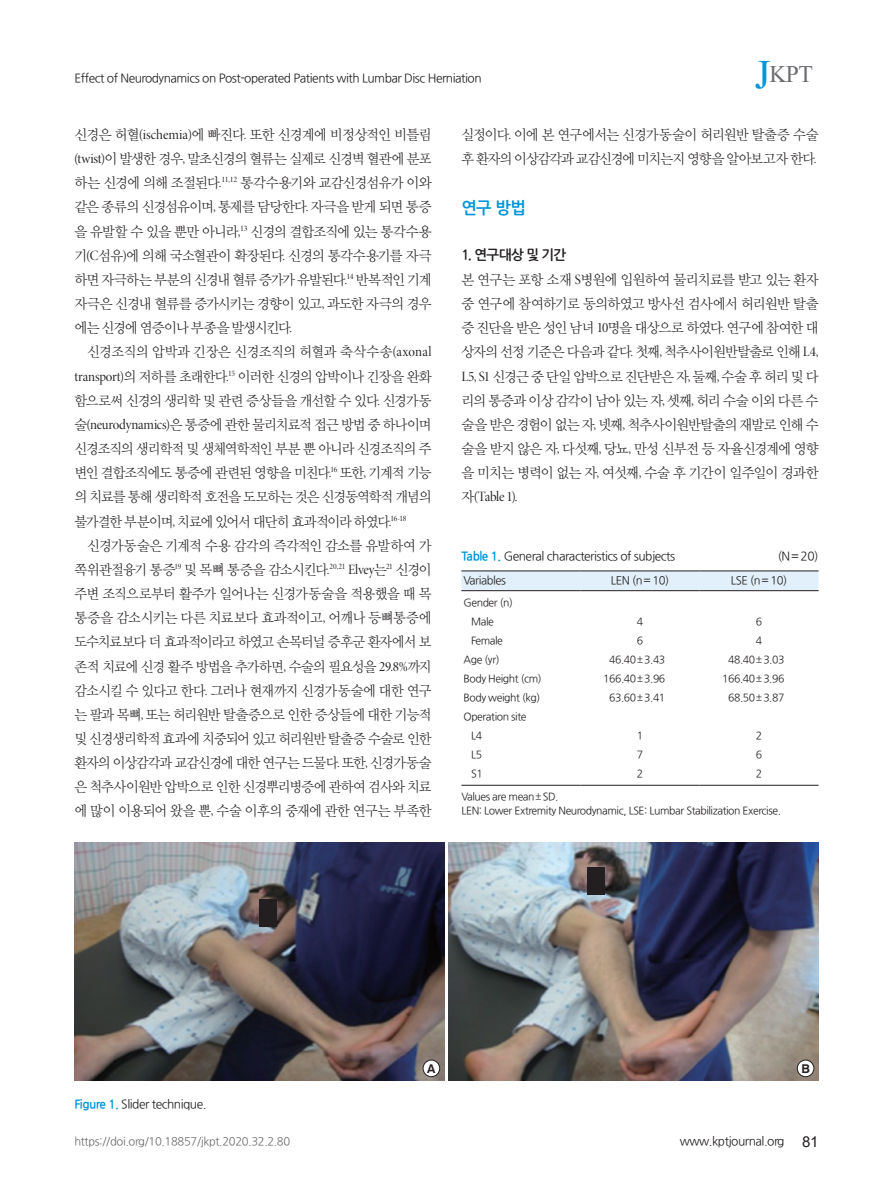
<style>
.page{position:relative;width:893px;height:1191px;background:#fff}
.page>*{position:absolute;margin:0;border:0;box-sizing:border-box;transform-origin:0 0}
.t1{font:30px "Aparajita";color:#6c6d70}
.본문__대제목{font:16.5px "Nanum Gothic OTF Bold";color:#0095d9}
.t2{font:15px "Arial";color:#231f20}
.본문{font:14.25px/24.2px "YDVY Mj O32";letter-spacing:-.065em;color:#231f20;text-align:justify;scale:.95 1}
.본문__앞단락0{font:14.25px/24.2px "YDVY Mj O32";letter-spacing:-.06em;color:#231f20;text-align:justify;scale:.96 1}
.본문-2{font:14.25px/24.2px "YDVY Mj O32";letter-spacing:-.065em;color:#231f20;text-align:justify;scale:.96 1}
.본문__중제목{font:13.5px "Nanum Gothic OTF Bold";letter-spacing:-.035em;color:#231f20}
.t3{font:700 12.15px "Swiss 721 BT";color:#231f20}
.하시라{font:12px "Nanum Gothic OTF";letter-spacing:-.04em;color:#231f20}
.표_제목__그림_설명{font:12px "Nanum Gothic OTF";letter-spacing:-.04em;color:#231f20}
.t4{font:11.25px "Nanum Gothic OTF";letter-spacing:-.03em;color:#6c6d70}
.표_항목{font:11.25px "Nanum Gothic OTF";letter-spacing:-.04em;color:#231f20}
.표_본문{font:10.5px "Nanum Gothic OTF";letter-spacing:-.04em;color:#231f20}
.s1{font-size:51px;color:#0095d9}
.s2{font-family:"Minion Pro Disp"}
.s3{font-family:"Nanum Gothic OTF Bold";color:#0095d9}
</style>
<div class="page">
<div style="left:461px;top:571px;width:358px;height:19px;background:#e1f0fa"></div>
<hr style="left:461px;top:570px;width:119px;height:1px;background:#231f20">
<hr style="left:580px;top:570px;width:119px;height:1px;background:#231f20">
<hr style="left:699px;top:570px;width:120px;height:1px;background:#231f20">
<hr style="left:461px;top:590px;width:119px;height:1px;background:#231f20">
<hr style="left:580px;top:590px;width:119px;height:1px;background:#231f20">
<hr style="left:699px;top:590px;width:120px;height:1px;background:#231f20">
<hr style="left:461px;top:785px;width:119px;height:1px;background:#231f20">
<hr style="left:580px;top:785px;width:119px;height:1px;background:#231f20">
<hr style="left:699px;top:785px;width:120px;height:1px;background:#231f20">
<img style="left:74px;top:842px;width:370px;height:238px">
<div style="left:423px;top:1060px;width:17px;height:16px;background:#fff;border-radius:50%"></div>
<div style="left:423px;top:1059px;width:17px;height:18px;border:1px solid #231f20;border-radius:50%"></div>
<img style="left:448px;top:842px;width:370px;height:238px">
<div style="left:797px;top:1060px;width:17px;height:16px;background:#fff;border-radius:50%"></div>
<div style="left:797px;top:1059px;width:17px;height:18px;border:1px solid #231f20;border-radius:50%"></div>
<div style="left:259px;top:899px;width:17px;height:27px;background:#231f20"></div>
<div style="left:588px;top:867px;width:17px;height:27px;background:#231f20"></div>
<p class="하시라" style="left:74px;top:71px;width:409px">Effect of Neurodynamics on Post-operated Patients with Lumbar Disc Herniation</p>
<p class="t1" style="left:755px;top:60px;width:60px"><span class="s1">J</span>KPT</p>
<p class="본문-2" style="left:74px;top:122px;width:374px">신경은 허혈<span class="s2">(ischemia)</span>에 빠진다<span class="s2">.</span> 또한 신경계에 비정상적인 비틀림 <span class="s2">(twist)</span>이 발생한 경우<span class="s2">,</span> 말초신경의 혈류는 실제로 신경벽 혈관에 분포 하는 신경에 의해 조절된다<span class="s2">.</span><sup>11,12</sup> 통각수용기와 교감신경섬유가 이와 같은 종류의 신경섬유이며<span class="s2">,</span> 통제를 담당한다<span class="s2">.</span> 자극을 받게 되면 통증 을 유발할 수 있을 뿐만 아니라<span class="s2">,</span><sup>13</sup> 신경의 결합조직에 있는 통각수용 기<span class="s2">(C</span>섬유<span class="s2">)</span>에 의해 국소혈관이 확장된다<span class="s2">.</span> 신경의 통각수용기를 자극 하면 자극하는 부분의 신경내 혈류 증가가 유발된다<span class="s2">.</span><sup>14</sup> 반복적인 기계 자극은 신경내 혈류를 증가시키는 경향이 있고<span class="s2">,</span> 과도한 자극의 경우 에는 신경에 염증이나 부종을 발생시킨다<span class="s2">.</span></p>
<p class="본문" style="left:74px;top:339px;width:377px;text-indent:13px">신경조직의 압박과 긴장은 신경조직의 허혈과 축삭수송<span class="s2">(axonal transport)</span>의 저하를 초래한다<span class="s2">.</span><sup>15</sup> 이러한 신경의 압박이나 긴장을 완화 함으로써 신경의 생리학 및 관련 증상들을 개선할 수 있다<span class="s2">.</span> 신경가동 술<span class="s2">(neurodynamics)</span>은 통증에 관한 물리치료적 접근 방법 중 하나이며 신경조직의 생리학적 및 생체역학적인 부분 뿐 아니라 신경조직의 주 변인 결합조직에도 통증에 관련된 영향을 미친다<span class="s2">.</span><sup>16</sup> 또한<span class="s2">,</span> 기계적 기능 의 치료를 통해 생리학적 호전을 도모하는 것은 신경동역학적 개념의 불가결한 부분이며<span class="s2">,</span> 치료에 있어서 대단히 효과적이라 하였다<span class="s2">.</span><sup>16-18</sup></p>
<p class="본문" style="left:74px;top:532px;width:378px;text-indent:13px">신경가동술은 기계적 수용 감각의 즉각적인 감소를 유발하여 가 쪽위관절융기 통증<sup>19</sup> 및 목뼈 통증을 감소시킨다<span class="s2">.</span><sup>20,21</sup> <span class="s2">Elvey</span>는<sup>21</sup> 신경이 주변 조직으로부터 활주가 일어나는 신경가동술을 적용했을 때 목 통증을 감소시키는 다른 치료보다 효과적이고<span class="s2">,</span> 어깨나 등뼈통증에 도수치료보다 더 효과적이라고 하였고 손목터널 증후군 환자에서 보 존적 치료에 신경 활주 방법을 추가하면<span class="s2">,</span> 수술의 필요성을 <span class="s2">29.8%</span>까지 감소시킬 수 있다고 한다<span class="s2">.</span> 그러나 현재까지 신경가동술에 대한 연구 는 팔과 목뼈<span class="s2">,</span> 또는 허리원반 탈출증으로 인한 증상들에 대한 기능적 및 신경생리학적 효과에 치중되어 있고 허리원반 탈출증 수술로 인한 환자의 이상감각과 교감신경에 대한 연구는 드물다<span class="s2">.</span> 또한<span class="s2">,</span> 신경가동술 은 척추사이원반 압박으로 인한 신경뿌리병증에 관하여 검사와 치료 에 많이 이용되어 왔을 뿐<span class="s2">,</span> 수술 이후의 중재에 관한 연구는 부족한</p>
<p class="본문" style="left:461px;top:122px;width:377px">실정이다<span class="s2">.</span> 이에 본 연구에서는 신경가동술이 허리원반 탈출증 수술 후 환자의 이상감각과 교감신경에 미치는지 영향을 알아보고자 한다<span class="s2">.</span></p>
<p class="본문__대제목" style="left:461px;top:199px;width:66px">연구 방법</p>
<p class="본문__중제목" style="left:461px;top:248px;width:106px">1. 연구대상 및 기간</p>
<p class="본문__앞단락0" style="left:461px;top:267px;width:374px">본 연구는 포항 소재 <span class="s2">S</span>병원에 입원하여 물리치료를 받고 있는 환자 중 연구에 참여하기로 동의하였고 방사선 검사에서 허리원반 탈출 증 진단을 받은 성인 남녀 <span class="s2">10</span>명을 대상으로 하였다<span class="s2">.</span> 연구에 참여한 대 상자의 선정 기준은 다음과 같다<span class="s2">.</span> 첫째<span class="s2">,</span> 척추사이원반탈출로 인해 <span class="s2">L4, L5, S1</span> 신경근 중 단일 압박으로 진단받은 자<span class="s2">,</span> 둘째<span class="s2">,</span> 수술 후 허리 및 다 리의 통증과 이상 감각이 남아 있는 자<span class="s2">,</span> 셋째<span class="s2">,</span> 허리 수술 이외 다른 수 술을 받은 경험이 없는 자<span class="s2">,</span> 넷째<span class="s2">,</span> 척추사이원반탈출의 재발로 인해 수 술을 받지 않은 자<span class="s2">,</span> 다섯째<span class="s2">,</span> 당뇨<span class="s2">,</span> 만성 신부전 등 자율신경계에 영향 을 미치는 병력이 없는 자<span class="s2">,</span> 여섯째<span class="s2">,</span> 수술 후 기간이 일주일이 경과한 자<span class="s2">(Table 1).</span></p>
<p class="표_제목__그림_설명" style="left:461px;top:549px;width:215px"><span class="s3">Table 1.</span> General characteristics of subjects</p>
<p class="표_제목__그림_설명" style="left:778px;top:549px;width:42px">(N= 20)</p>
<p class="표_항목" style="left:463px;top:574px;width:44px">Variables</p>
<p class="표_항목" style="left:611px;top:574px;width:60px">LEN (n= 10)</p>
<p class="표_항목" style="left:731px;top:574px;width:58px">LSE (n= 10)</p>
<p class="표_본문" style="left:463px;top:596px;width:51px">Gender (n)</p>
<p class="표_본문" style="left:471px;top:615px;width:24px">Male</p>
<p class="표_본문" style="left:637px;top:615px;width:8px">4</p>
<p class="표_본문" style="left:756px;top:615px;width:8px">6</p>
<p class="표_본문" style="left:471px;top:634px;width:33px">Female</p>
<p class="표_본문" style="left:637px;top:634px;width:8px">6</p>
<p class="표_본문" style="left:756px;top:634px;width:8px">4</p>
<p class="표_본문" style="left:463px;top:653px;width:38px">Age (yr)</p>
<p class="표_본문" style="left:609px;top:653px;width:58px">46.40± 3.43</p>
<p class="표_본문" style="left:728px;top:653px;width:58px">48.40± 3.03</p>
<p class="표_본문" style="left:463px;top:672px;width:80px">Body Height (cm)</p>
<p class="표_본문" style="left:603px;top:672px;width:64px">166.40± 3.96</p>
<p class="표_본문" style="left:722px;top:672px;width:64px">166.40± 3.96</p>
<p class="표_본문" style="left:463px;top:691px;width:78px">Body weight (kg)</p>
<p class="표_본문" style="left:609px;top:691px;width:58px">63.60± 3.41</p>
<p class="표_본문" style="left:728px;top:691px;width:58px">68.50± 3.87</p>
<p class="표_본문" style="left:463px;top:710px;width:64px">Operation site</p>
<p class="표_본문" style="left:471px;top:729px;width:13px">L4</p>
<p class="표_본문" style="left:637px;top:729px;width:8px">1</p>
<p class="표_본문" style="left:756px;top:729px;width:8px">2</p>
<p class="표_본문" style="left:471px;top:748px;width:13px">L5</p>
<p class="표_본문" style="left:637px;top:748px;width:8px">7</p>
<p class="표_본문" style="left:756px;top:748px;width:8px">6</p>
<p class="표_본문" style="left:471px;top:767px;width:13px">S1</p>
<p class="표_본문" style="left:637px;top:767px;width:8px">2</p>
<p class="표_본문" style="left:756px;top:767px;width:8px">2</p>
<p class="표_본문" style="left:461px;top:790px;width:99px">Values are mean± SD.</p>
<p class="표_본문" style="left:461px;top:804px;width:321px">LEN: Lower Extremity Neurodynamic, LSE: Lumbar Stabilization Exercise.</p>
<p class="표_제목__그림_설명" style="left:74px;top:1096px;width:133px"><span class="s3">Figure 1.</span> Slider technique.</p>
<p class="t4" style="left:74px;top:1134px;width:217px">https://doi.org/10.18857/jkpt.2020.32.2.80</p>
<p class="t3" style="left:427px;top:1061px;width:10px">A</p>
<p class="t3" style="left:801px;top:1061px;width:10px">B</p>
<p class="하시라" style="left:680px;top:1134px;width:106px">www.kptjournal.org</p>
<p class="t2" style="left:802px;top:1131px;width:18px">81</p>
</div>
